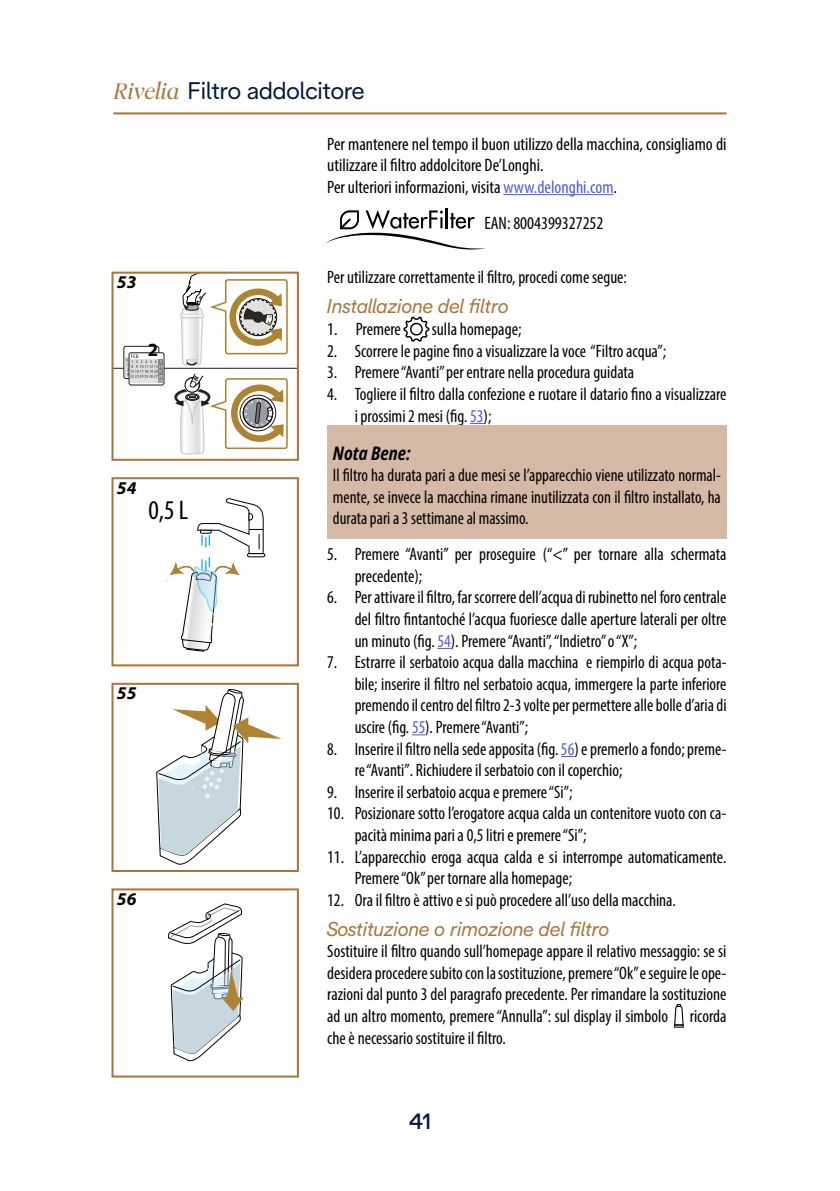
<style>
.page{position:relative;width:840px;height:1191px;background:#fff}
.page>*{position:absolute;margin:0;border:0;box-sizing:border-box;transform-origin:0 0}
.t1{font:condensed 27px "Myriad Pro";color:#000}
.t2{font:24px "De Longhi Sans";color:#02183e}
.t3{font:500 22px "De Longhi Sans";color:#02183e}
.t4{font:italic 20px "De Longhi Sans";color:#aa743a}
.t5{font:italic 700 condensed 18.8px "Noto Sans";color:#000;scale:.96 1}
.t6{font:700 18.6px "Myriad Pro";color:#000}
.t7{font:condensed 18px/21.6px "Myriad Pro";color:#000}
.t8{font:condensed 18px/21.6px "Myriad Pro";color:#000;text-align:justify;scale:.95 1}
.t9{font:condensed 18px/21.6px "Myriad Pro";color:#000;scale:.96 1}
.t10{font:italic 700 18px "Myriad Pro";color:#000}
.s1{font-family:"De Longhi Serif";font-style:italic;color:#aa743a}
.s2{color:#4f5cd6}
</style>
<div class="page">
<hr style="left:113px;top:112px;width:613px;height:2px;background:#aa743a">
<hr style="left:503px;top:194px;width:110px;height:1px;background:#4f5cd6">
<svg style="left:470px;top:423px;width:13px;height:1px"></svg>
<svg style="left:437px;top:648px;width:13px;height:1px"></svg>
<svg style="left:412px;top:734px;width:13px;height:1px"></svg>
<svg style="left:561px;top:756px;width:13px;height:1px"></svg>
<hr style="left:445px;top:208px;width:3px;height:20px;background:#000">
<svg style="left:327px;top:210px;width:157px;height:39px"></svg>
<svg style="left:403px;top:316px;width:26px;height:26px"></svg>
<div style="left:327px;top:425px;width:399px;height:113px;background:#d4b9a6"></div>
<svg style="left:674px;top:1004px;width:9px;height:23px"></svg>
<hr style="left:112px;top:368px;width:186px;height:1px;background:#1e1e1c">
<div style="left:123px;top:346px;width:36px;height:33px;border:1px solid #1e1e1c;border-radius:2px"></div>
<div style="left:129px;top:352px;width:35px;height:33px;border:1px solid #1e1e1c;border-radius:2px"></div>
<svg style="left:125px;top:354px;width:38px;height:29px"></svg>
<svg style="left:180px;top:275px;width:108px;height:92px"></svg>
<svg style="left:174px;top:373px;width:114px;height:82px"></svg>
<div style="left:111px;top:272px;width:188px;height:189px;border:2px solid #aa743a"></div>
<div style="left:247px;top:553px;width:18px;height:4px;border:1px solid #000;border-radius:2px"></div>
<svg style="left:165px;top:498px;width:99px;height:154px"></svg>
<div style="left:111px;top:477px;width:188px;height:189px;border:2px solid #aa743a"></div>
<svg style="left:156px;top:689px;width:125px;height:176px"></svg>
<div style="left:111px;top:683px;width:188px;height:189px;border:2px solid #aa743a"></div>
<svg style="left:168px;top:903px;width:76px;height:159px"></svg>
<div style="left:111px;top:888px;width:188px;height:189px;border:2px solid #aa743a"></div>
<h2 class="t2" style="left:113px;top:76px;width:252px"><span class="s1">Rivelia</span> Filtro addolcitore</h2>
<p class="t7" style="left:327px;top:133px;width:400px">Per mantenere nel tempo il buon utilizzo della macchina, consigliamo di utilizzare il filtro addolcitore De’Longhi.<br>Per ulteriori informazioni, visita <span class="s2">www.delonghi.com</span>.</p>
<p class="t7" style="left:484px;top:212px;width:120px">EAN: 8004399327252</p>
<p class="t10" style="left:117px;top:270px;width:21px">53</p>
<p class="t6" style="left:148px;top:338px;width:12px">2</p>
<p class="t10" style="left:117px;top:476px;width:21px">54</p>
<h1 class="t1" style="left:148px;top:494px;width:41px">0,5 L</h1>
<p class="t10" style="left:117px;top:681px;width:21px">55</p>
<p class="t10" style="left:117px;top:887px;width:21px">56</p>
<p class="t7" style="left:327px;top:266px;width:301px">Per utilizzare correttamente il filtro, procedi come segue:</p>
<p class="t4" style="left:327px;top:294px;width:183px">Installazione del filtro</p>
<p class="t7" style="left:327px;top:318px;width:75px">1. Premere</p>
<p class="t7" style="left:431px;top:318px;width:91px">sulla homepage;</p>
<p class="t7" style="left:327px;top:340px;width:340px">2. Scorrere le pagine fino a visualizzare la voce “Filtro acqua”;</p>
<p class="t7" style="left:327px;top:361px;width:308px">3. Premere “Avanti” per entrare nella procedura guidata</p>
<p class="t7" style="left:354px;top:383px;width:373px;text-indent:-27px">4. Togliere il filtro dalla confezione e ruotare il datario fino a visualizzare i prossimi 2 mesi (fig. <span class="s2">53</span>);</p>
<p class="t5" style="left:333px;top:439px;width:82px">Nota Bene:</p>
<p class="t8" style="left:333px;top:464px;width:409px">Il filtro ha durata pari a due mesi se l’apparecchio viene utilizzato normal&shy;mente, se invece la macchina rimane inutilizzata con il filtro installato, ha durata pari a 3 settimane al massimo.</p>
<p class="t7" style="left:354px;top:543px;width:373px;text-indent:-27px">5. Premere “Avanti” per proseguire (“&lt;” per tornare alla schermata precedente);</p>
<p class="t7" style="left:354px;top:586px;width:373px;text-align:justify;text-indent:-27px">6. Per attivare il filtro, far scorrere dell’acqua di rubinetto nel foro centrale del filtro fintantoché l’acqua fuoriesce dalle aperture laterali per oltre un minuto (fig. <span class="s2">54</span>). Premere “Avanti”, “Indietro” o “X”;</p>
<p class="t7" style="left:354px;top:651px;width:373px;text-align:justify;text-indent:-27px">7. Estrarre il serbatoio acqua dalla macchina e riempirlo di acqua pota&shy;bile; inserire il filtro nel serbatoio acqua, immergere la parte inferiore premendo il centro del filtro 2-3 volte per permettere alle bolle d’aria di uscire (fig. <span class="s2">55</span>). Premere “Avanti”;</p>
<p class="t9" style="left:354px;top:737px;width:388px;text-indent:-27px">8. Inserire il filtro nella sede apposita(fig. <span class="s2">56</span>) e premerlo a fondo; preme&shy;re “Avanti”. Richiudere il serbatoio con il coperchio;</p>
<p class="t7" style="left:327px;top:781px;width:246px">9. Inserire il serbatoio acqua e premere “Si”;</p>
<p class="t7" style="left:354px;top:802px;width:373px;text-indent:-27px">10. Posizionare sotto l’erogatore acqua calda un contenitore vuoto con ca&shy;pacità minima pari a 0,5 litri e premere “Si”;</p>
<p class="t7" style="left:354px;top:845px;width:373px;text-indent:-27px">11. L’apparecchio eroga acqua calda e si interrompe automaticamente.<br>Premere “Ok” per tornare alla homepage;</p>
<p class="t7" style="left:327px;top:889px;width:350px">12. Ora il filtro è attivo e si può procedere all’uso della macchina.</p>
<p class="t4" style="left:327px;top:916px;width:283px">Sostituzione o rimozione del filtro</p>
<p class="t7" style="left:327px;top:940px;width:400px;text-align:justify">Sostituire il filtro quando sull’homepage appare il relativo messaggio: se si desidera procedere subito con la sostituzione, premere “Ok” e seguire le ope&shy;razioni dal punto 3 del paragrafo precedente. Per rimandare la sostituzione ad un altro momento, premere “Annulla”: sul display il simbolo ricorda che è necessario sostituire il filtro.</p>
<p class="t3" style="left:408px;top:1108px;width:24px">41</p>
</div>
